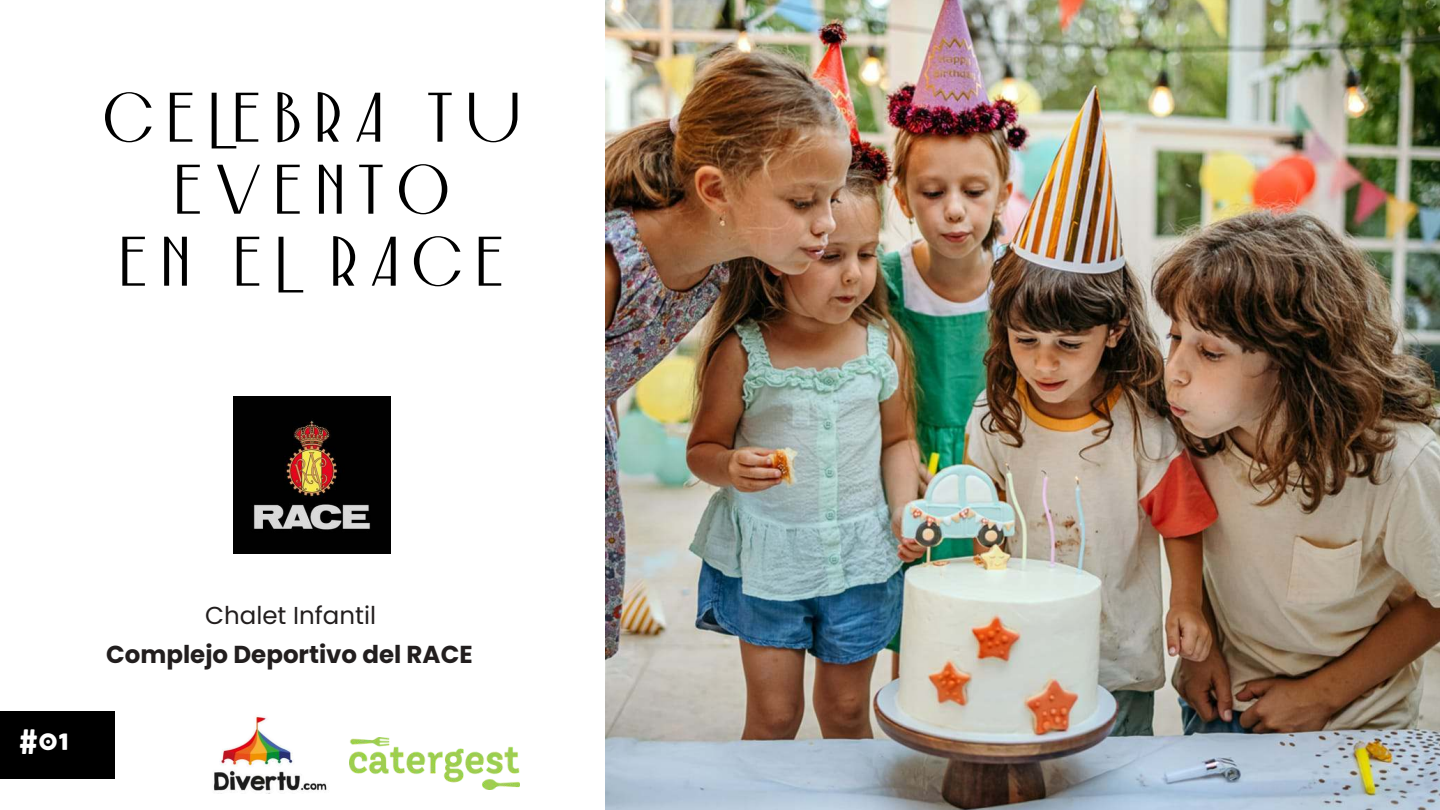
<style>
.page{position:relative;width:1440px;height:810px;background:#fff}
.page>*{position:absolute;margin:0;border:0;box-sizing:border-box;transform-origin:0 0}
.t1{font:70px/72px "ST Titan";letter-spacing:.215em;color:#000;text-align:center}
.t2{font:700 33.2px "Coco Bike R";color:#fff}
.t3{font:700 24.5px "Poppins";color:#221e1e}
.t4{font:24.5px "Poppins";color:#221e1e}
</style>
<div class="page">
<img style="left:606px;top:0;width:834px;height:810px">
<img style="left:234px;top:397px;width:156px;height:156px">
<div style="left:0;top:711px;width:115px;height:68px;background:#000"></div>
<img style="left:213px;top:716px;width:114px;height:78px">
<img style="left:350px;top:738px;width:169px;height:51px">
<h1 class="t1" style="left:104px;top:85px;width:417px">CELEBRA TU<br>EVENTO<br>EN EL RACE</h1>
<h2 class="t2" style="left:19px;top:724px;width:52px">#01</h2>
<p class="t4" style="left:205px;top:602px;width:172px">Chalet Infantil</p>
<p class="t3" style="left:106px;top:640px;width:368px">Complejo Deportivo del RACE</p>
</div>
